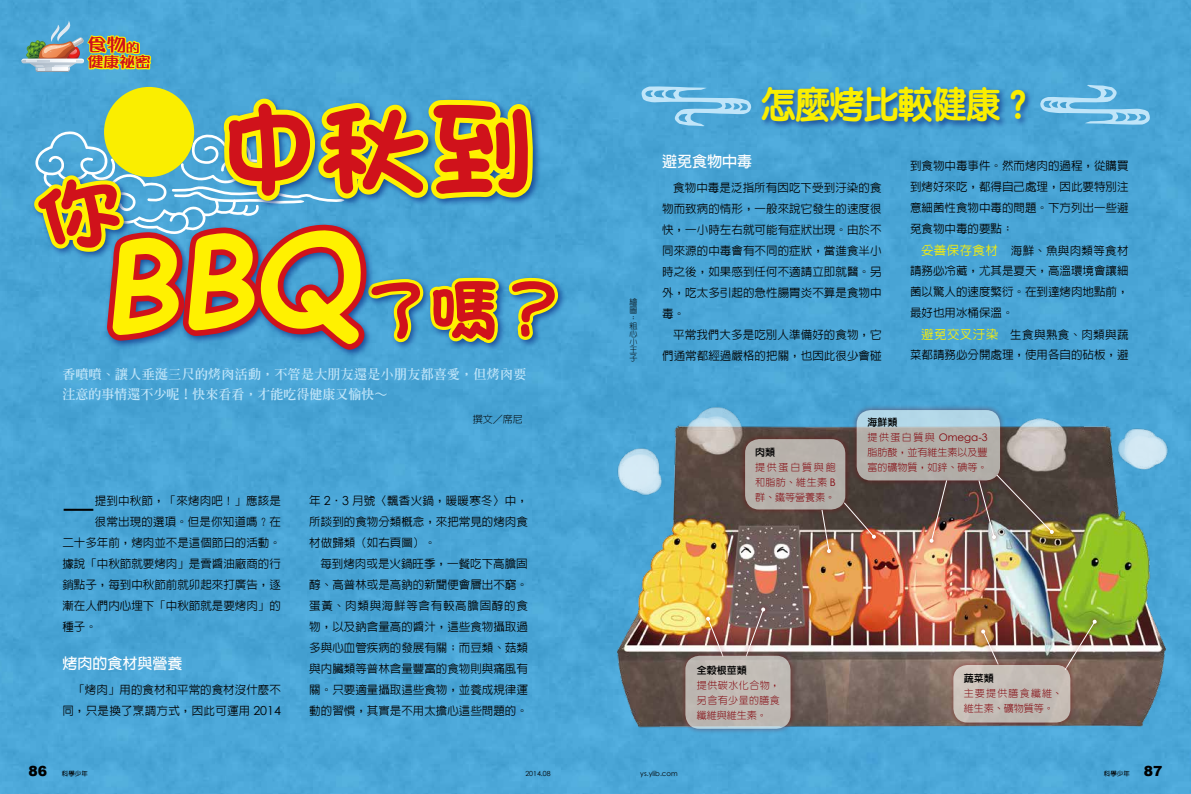
<style>
.page{position:relative;width:1191px;height:794px;background:#4aa6d7}
.page>*{position:absolute;margin:0;border:0;box-sizing:border-box;transform-origin:0 0}
.t1{font:107.1px "Tian Niu Heavy Big 5";color:#d0121b}
.t2{font:68px "Tian Niu Heavy Big 5";color:#d0121b}
.t3{font:800 36px "Yen Round";color:#faee00;scale:.95 1}
.t4{font:500 32.5px "Lin Gothic";color:#000}
.t5{font:17px "Shin Chan POP Heavy Big 5";color:#d0121b;scale:1.1 1}
.t6{font:700 15px "Lin Gothic";color:#fff}
.t7{font:14px "Shin Chan POP Heavy Big 5";color:#d0121b;scale:1.1 1}
.t8{font:13px/20px "Inn Ming Extra";letter-spacing:.02em;color:#c0e5f9}
.t9{font:500 11.5px/21px "Lin Gothic";color:#000;text-align:justify}
.t10{font:10.4px "Century Gothic";color:#83050c}
.t11{font:300 10px/15px "New Gothic";letter-spacing:.04em;color:#83050c;text-align:justify}
.t12{font:300 10px/15px "New Gothic";color:#83050c}
.t13{font:300 10px/15px "New Gothic";letter-spacing:.12em;color:#83050c}
.t14{font:10px "Lin Gothic Extra";color:#000}
.t15{font:300 10px "New Gothic";color:#000}
.t16{font:300 8px/8px "New Gothic";color:#000}
.t17{font:7px "Century Gothic";color:#000}
.t18{font:6.5px "Pop 2 EG Bold Big 5";color:#000}
.s1{font-size:12px}
.s2{font-family:"Century Gothic";font-weight:400;font-size:12.4px}
.s3{font-size:12.5px;color:#fff100}
.s4{font-family:"Century Gothic";font-weight:400;font-size:10.4px}
.s5{font-family:"New Gothic";font-weight:300;font-size:10px}
.s6{font-family:"Arial";font-weight:900;font-size:14px}
</style>
<div class="page">
<img style="left:607px;top:397px;width:563px;height:338px">
<div style="left:701px;top:611px;width:27px;height:50px;background:#83050c;opacity:.75"></div>
<svg style="left:706px;top:617px;width:18px;height:33px"></svg>
<div style="left:741px;top:602px;width:29px;height:59px;background:#83050c;opacity:.75"></div>
<svg style="left:745px;top:607px;width:20px;height:43px"></svg>
<div style="left:739px;top:433px;width:112px;height:82px;background:#83050c;opacity:.75"></div>
<div style="left:745px;top:439px;width:100px;height:70px;background:#b6b0ab;border-radius:14px"></div>
<div style="left:680px;top:650px;width:116px;height:84px;background:#83050c;opacity:.75"></div>
<div style="left:685px;top:656px;width:105px;height:73px;background:#bfb9b3;border-radius:14px"></div>
<div style="left:851px;top:404px;width:154px;height:82px;background:#83050c;opacity:.75"></div>
<svg style="left:856px;top:410px;width:144px;height:70px;fill:#b2afa9"></svg>
<svg style="left:639px;top:86px;width:113px;height:40px"></svg>
<svg style="left:1039px;top:85px;width:112px;height:40px"></svg>
<div style="left:365px;top:275px;width:202px;height:77px;background:#0c3388;opacity:.75"></div>
<div style="left:759px;top:85px;width:274px;height:45px;background:#0c3388;opacity:.75"></div>
<div style="left:816px;top:505px;width:20px;height:53px;background:#83050c;opacity:.75"></div>
<svg style="left:821px;top:509px;width:10px;height:44px"></svg>
<div style="left:839px;top:498px;width:42px;height:46px;background:#83050c;opacity:.75"></div>
<svg style="left:843px;top:501px;width:33px;height:38px"></svg>
<div style="left:924px;top:475px;width:28px;height:73px;background:#83050c;opacity:.75"></div>
<svg style="left:929px;top:479px;width:18px;height:64px"></svg>
<div style="left:973px;top:475px;width:28px;height:69px;background:#83050c;opacity:.75"></div>
<div style="left:991px;top:470px;width:68px;height:69px;background:#83050c;opacity:.75"></div>
<img style="left:977px;top:473px;width:76px;height:66px">
<div style="left:1059px;top:614px;width:42px;height:61px;background:#83050c;opacity:.75"></div>
<svg style="left:1063px;top:619px;width:33px;height:52px"></svg>
<div style="left:976px;top:624px;width:27px;height:45px;background:#83050c;opacity:.75"></div>
<svg style="left:981px;top:629px;width:18px;height:30px"></svg>
<div style="left:948px;top:659px;width:127px;height:69px;background:#83050c;opacity:.75"></div>
<div style="left:953px;top:665px;width:117px;height:57px;background:linear-gradient(to right,#cbc3bc,#c0b8b2);border-radius:14px"></div>
<svg style="left:21px;top:21px;width:541px;height:335px"></svg>
<h3 class="t5" style="left:88px;top:36px;width:48px">食物<span class="s1">的</span></h3>
<p class="t7" style="left:88px;top:55px;width:59px">健康祕密</p>
<h1 class="t1" style="left:213px;top:96px;width:323px">中秋到</h1>
<h2 class="t2" style="left:362px;top:276px;width:206px">了嗎？</h2>
<p class="t8" style="left:62px;top:364px;width:465px">香噴噴、讓人垂涎三尺的烤肉活動，不管是大朋友還是小朋友都喜愛，但烤肉要注意的事情還不少呢！快來看看，才能吃得健康又愉快～</p>
<p class="t9" style="left:95px;top:490px;width:188px">提到中秋節，「來烤肉吧！」應該是</p>
<p class="t9" style="left:95px;top:511px;width:187px">很常出現的選項。但是你知道嗎？在</p>
<p class="t9" style="left:62px;top:532px;width:220px">二十多年前，烤肉並不是這個節日的活動。</p>
<p class="t9" style="left:62px;top:553px;width:220px">據說「中秋節就要烤肉」是賣醬油廠商的行</p>
<p class="t9" style="left:62px;top:574px;width:220px">銷點子，每到中秋節前就卯起來打廣告，逐</p>
<p class="t9" style="left:62px;top:595px;width:220px">漸在人們內心埋下「中秋節就是要烤肉」的</p>
<p class="t9" style="left:62px;top:616px;width:36px">種子。</p>
<h3 class="t6" style="left:62px;top:656px;width:121px">烤肉的食材與營養</h3>
<p class="t9" style="left:62px;top:679px;width:220px;text-align:right">「烤肉」用的食材和平常的食材沒什麼不同，只是換了烹調方式，因此可運用 <span class="s2">2014</span></p>
<h3 class="t4" style="left:62px;top:494px;width:34px">一</h3>
<p class="t15" style="left:473px;top:414px;width:51px">撰文／席尼</p>
<p class="t9" style="left:309px;top:490px;width:220px">年 <span class="s2">2</span>‧<span class="s2">3</span> 月號〈飄香火鍋，暖暖寒冬〉中，所談到的食物分類概念，來把常見的烤肉食材做歸類（如右頁圖）。</p>
<p class="t9" style="left:309px;top:553px;width:220px;text-indent:11px">每到烤肉或是火鍋旺季，一餐吃下高膽固醇、高普林或是高鈉的新聞便會層出不窮。蛋黃、肉類與海鮮等含有較高膽固醇的食物，以及鈉含量高的醬汁，這些食物攝取過多與心血管疾病的發展有關；而豆類、菇類與內臟類等普林含量豐富的食物則與痛風有關。只要適量攝取這些食物，並養成規律運動的習慣，其實是不用太擔心這些問題的。</p>
<p class="t16" style="left:629px;top:298px;width:9px">繪圖：粗心小王子</p>
<h3 class="t3" style="left:761px;top:86px;width:281px">怎麼烤比較健康 ?</h3>
<p class="t9" style="left:910px;top:155px;width:220px">到食物中毒事件。然而烤肉的過程，從購買到烤好來吃，都得自己處理，因此要特別注意細菌性食物中毒的問題。下方列出一些避免食物中毒的要點：</p>
<p class="t9" style="left:910px;top:240px;width:220px;text-indent:11px"><span class="s3">妥善保存食材　</span>海鮮、魚與肉類等食材請務必冷藏，尤其是夏天，高溫環境會讓細菌以驚人的速度繁衍。在到達烤肉地點前，最好也用冰桶保溫。</p>
<p class="t9" style="left:910px;top:324px;width:220px;line-height:20.5px;text-align:right"><span class="s3">避免交叉汙染</span>　生食與熟食、肉類與蔬菜都請務必分開處理，使用各自的砧板，避</p>
<h3 class="t6" style="left:662px;top:154px;width:91px">避免食物中毒</h3>
<p class="t9" style="left:662px;top:177px;width:221px;text-indent:11px">食物中毒是泛指所有因吃下受到汙染的食物而致病的情形，一般來說它發生的速度很快，一小時左右就可能有症狀出現。由於不同來源的中毒會有不同的症狀，當進食半小時之後，如果感到任何不適請立即就醫。另外，吃太多引起的急性腸胃炎不算是食物中毒。</p>
<p class="t9" style="left:662px;top:324px;width:221px;text-align:right">平常我們大多是吃別人準備好的食物，它們通常都經過嚴格的把關，也因此很少會碰</p>
<p class="t14" style="left:755px;top:447px;width:21px">肉類</p>
<p class="t11" style="left:755px;top:459px;width:82px">提供蛋白質與飽和脂肪、維生素 <span class="s4">B</span>群、鐵等營養素。</p>
<p class="t14" style="left:867px;top:417px;width:31px">海鮮類</p>
<p class="t10" style="left:867px;top:430px;width:121px"><span class="s5">提供蛋白質與</span> Omega-3</p>
<p class="t12" style="left:867px;top:444px;width:121px">脂肪酸，並有維生素以及豐富的礦物質，如鋅、碘等。</p>
<p class="t14" style="left:697px;top:664px;width:51px">全榖根莖類</p>
<p class="t11" style="left:697px;top:677px;width:84px">提供碳水化合物，另含有少量的膳食纖維與維生素。</p>
<p class="t14" style="left:963px;top:673px;width:31px">蔬菜類</p>
<p class="t13" style="left:963px;top:686px;width:100px">主要提供膳食纖維、維生素、礦物質等。</p>
<p class="t18" style="left:29px;top:770px;width:61px"><span class="s6">86</span> 科學少年</p>
<p class="t17" style="left:525px;top:768px;width:27px">2014.08</p>
<p class="t17" style="left:640px;top:768px;width:39px">ys.ylib.com</p>
<p class="t18" style="left:1103px;top:770px;width:60px">科學少年 <span class="s6">87</span></p>
</div>
